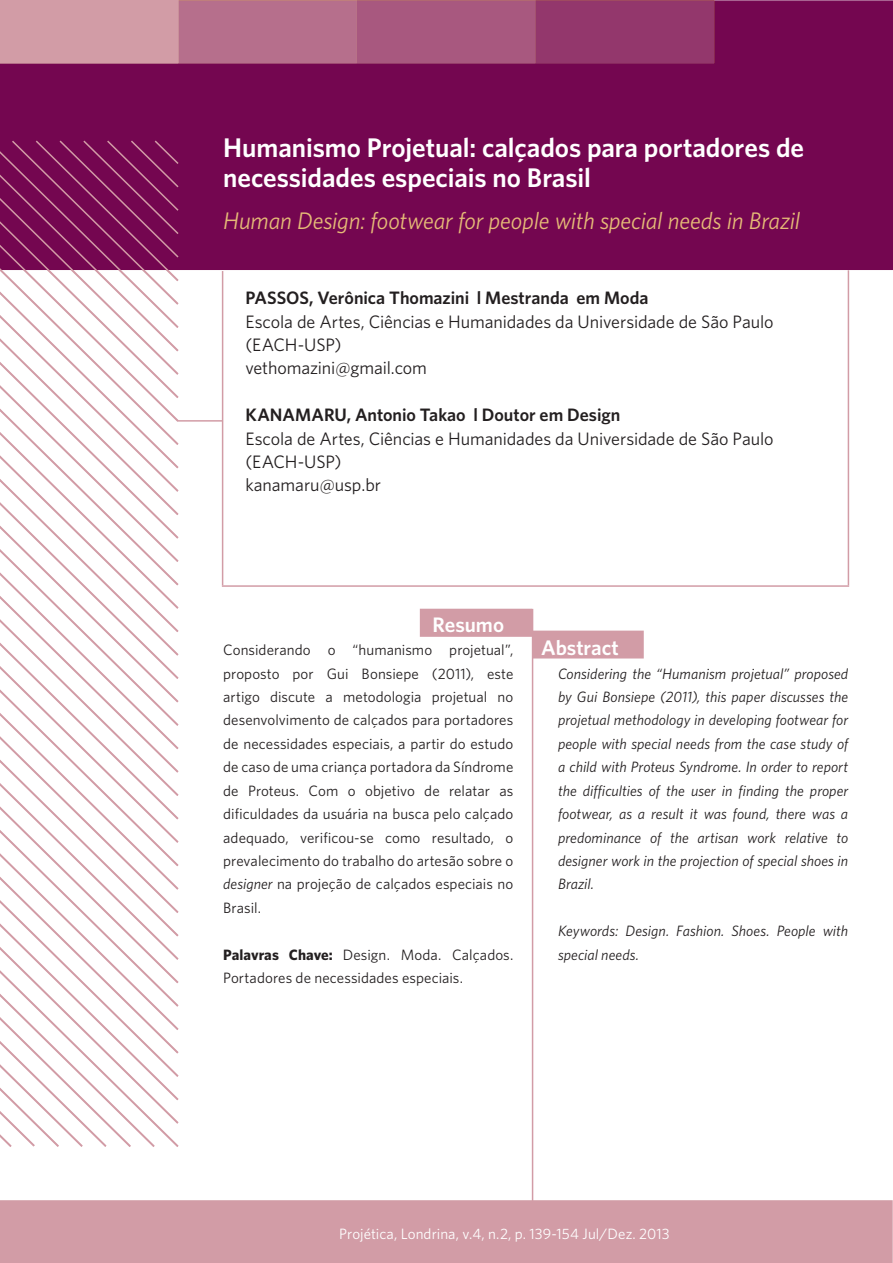
<style>
.page{position:relative;width:893px;height:1263px;background:#fff}
.page>*{position:absolute;margin:0;border:0;box-sizing:border-box;transform-origin:0 0}
.Titulo_Pt{font:600 27px/30px "Whitney";letter-spacing:-.005em;color:#fff}
.Titulo_Pt-2{font:italic 24px "Whitney";letter-spacing:-.005em;color:#e5ba77}
.t1{font:600 21px "Whitney";color:#fff}
.autores{font:18px "Whitney";letter-spacing:-.005em;color:#231f20}
.autores-2{font:600 18px "Whitney";color:#231f20}
.resumo{font:15px/23.4px "Whitney";letter-spacing:.005em;color:#231f20;text-align:justify}
.abstract{font:italic 15px/23.4px "Whitney";color:#231f20;text-align:justify}
.cabecalho{font:15px "Whitney";letter-spacing:.005em;color:#fff}
.s1{font-style:italic}
.s2{font-weight:700}
</style>
<div class="page">
<div style="left:0;top:1200px;width:893px;height:63px;background:#d29ca6;border:2px solid #d29ca6"></div>
<div style="left:0;top:0;width:893px;height:270px;background:#740650"></div>
<div style="left:420px;top:609px;width:112px;height:28px;background:#d29ca6;border:2px solid #d29ca6"></div>
<div style="left:532px;top:631px;width:112px;height:27px;background:#d29ca6"></div>
<hr style="left:532px;top:609px;width:1px;height:632px;background:#d29ca6">
<hr style="left:222px;top:271px;width:1px;height:314px;background:#d29ca6">
<hr style="left:222px;top:585px;width:627px;height:2px;background:#d29ca6">
<hr style="left:848px;top:270px;width:1px;height:315px;background:#d29ca6">
<hr style="left:177px;top:420px;width:46px;height:2px;background:#d29ca6">
<div style="left:535px;top:0;width:179px;height:64px;background:#93376c;border:2px solid #93376c"></div>
<div style="left:357px;top:0;width:178px;height:64px;background:#a8587f;border:2px solid #a8587f"></div>
<div style="left:178px;top:0;width:179px;height:64px;background:#b66f8c;border:2px solid #b66f8c"></div>
<div style="left:0;top:0;width:179px;height:63px;background:#d29ca6"></div>
<svg style="left:0;top:470px;width:178px;height:20px"></svg>
<svg style="left:0;top:490px;width:179px;height:23px"></svg>
<svg style="left:0;top:513px;width:179px;height:24px"></svg>
<svg style="left:0;top:537px;width:179px;height:23px"></svg>
<svg style="left:0;top:560px;width:179px;height:23px"></svg>
<svg style="left:0;top:583px;width:179px;height:24px"></svg>
<svg style="left:0;top:607px;width:179px;height:23px"></svg>
<svg style="left:0;top:630px;width:179px;height:24px"></svg>
<svg style="left:0;top:654px;width:179px;height:23px"></svg>
<svg style="left:0;top:677px;width:179px;height:23px"></svg>
<svg style="left:0;top:700px;width:179px;height:24px"></svg>
<svg style="left:0;top:724px;width:179px;height:23px"></svg>
<svg style="left:0;top:747px;width:179px;height:24px"></svg>
<svg style="left:0;top:771px;width:179px;height:23px"></svg>
<svg style="left:0;top:794px;width:179px;height:353px"></svg>
<svg style="left:0;top:817px;width:156px;height:330px"></svg>
<svg style="left:0;top:139px;width:180px;height:331px"></svg>
<svg style="left:0;top:841px;width:132px;height:306px"></svg>
<p class="Titulo_Pt" style="left:223px;top:132px;width:582px">Humanismo Projetual: calçados para portadores de necessidades especiais no Brasil</p>
<p class="Titulo_Pt-2" style="left:223px;top:204px;width:578px">Human Design: footwear for people with special needs in Brazil</p>
<p class="autores-2" style="left:246px;top:286px;width:404px">PASSOS, Verônica Thomazini l Mestranda em Moda</p>
<p class="autores" style="left:246px;top:309px;width:530px">Escola de Artes, Ciências e Humanidades da Universidade de São Paulo</p>
<p class="autores" style="left:246px;top:333px;width:98px">(EACH-USP)</p>
<p class="autores" style="left:246px;top:356px;width:183px">vethomazini@gmail.com</p>
<p class="autores-2" style="left:246px;top:403px;width:376px">KANAMARU, Antonio Takao l Doutor em Design</p>
<p class="autores" style="left:246px;top:426px;width:530px">Escola de Artes, Ciências e Humanidades da Universidade de São Paulo</p>
<p class="autores" style="left:246px;top:450px;width:98px">(EACH-USP)</p>
<p class="autores" style="left:246px;top:473px;width:137px">kanamaru@usp.br</p>
<h3 class="t1" style="left:432px;top:611px;width:73px">Resumo</h3>
<p class="resumo" style="left:223px;top:638px;width:292px">Considerando o “humanismo projetual”, proposto por Gui Bonsiepe (2011), este artigo discute a metodologia projetual no desenvolvimento de calçados para portadores de necessidades especiais, a partir do estudo de caso de uma criança portadora da Síndrome de Proteus. Com o objetivo de relatar as dificuldades da usuária na busca pelo calçado adequado, verificou-se como resultado, o prevalecimento do trabalho do artesão sobre o <span class="s1">designer</span> na projeção de calçados especiais no Brasil.</p>
<p class="resumo" style="left:223px;top:942px;width:292px"><span class="s2">Palavras Chave:</span> Design. Moda. Calçados.<br>Portadores de necessidades especiais.</p>
<h3 class="t1" style="left:541px;top:634px;width:79px">Abstract</h3>
<p class="abstract" style="left:558px;top:661px;width:292px">Considering the “Humanism projetual” proposed by Gui Bonsiepe (2011), this paper discusses the projetual methodology in developing footwear for people with special needs from the case study of a child with Proteus Syndrome. In order to report the difficulties of the user in finding the proper footwear, as a result it was found, there was a predominance of the artisan work relative to designer work in the projection of special shoes in Brazil.</p>
<p class="abstract" style="left:558px;top:919px;width:292px">Keywords: Design. Fashion. Shoes. People with special needs.</p>
<p class="cabecalho" style="left:339px;top:1224px;width:332px">Projética, Londrina, v.4, n.2, p. 139-154 Jul/Dez. 2013</p>
</div>
